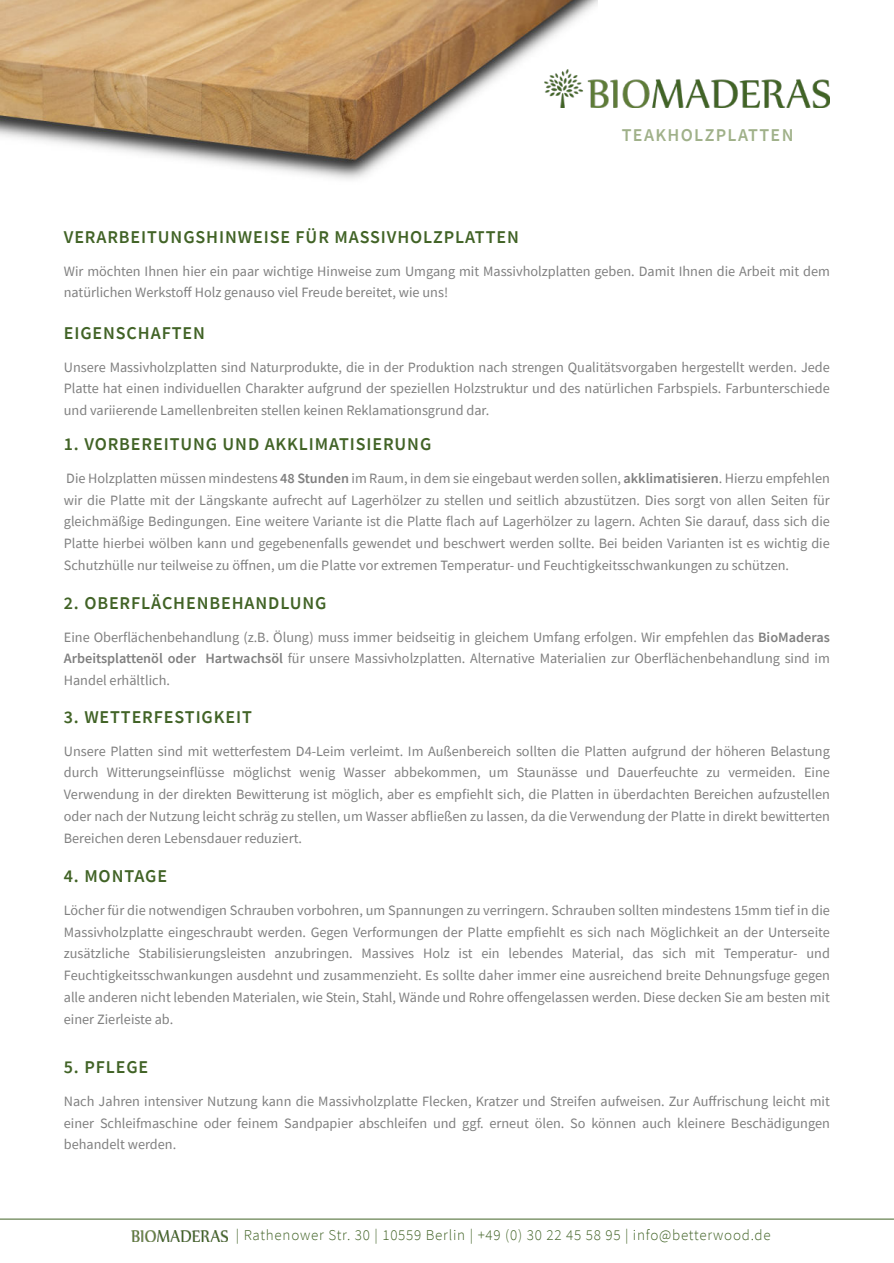
<style>
.page{position:relative;width:894px;height:1263px;background:#fff}
.page>*{position:absolute;margin:0;border:0;box-sizing:border-box;transform-origin:0 0}
.t1{font:600 18px "Source Sans Pro";letter-spacing:.05em;color:#416326}
.t2{font:600 18px "Source Sans Pro";letter-spacing:.075em;color:rgb(94 123 56/.6)}
.t3{font:300 15px "Source Sans Pro";letter-spacing:.05em;color:#416326}
.t4{font:14.25px/21.8px "Source Sans Pro";color:#808080;text-align:justify}
.s1{font-weight:600}
</style>
<div class="page">
<img style="left:0;top:0;width:597px;height:179px">
<img style="left:544px;top:70px;width:285px;height:38px">
<hr style="left:0;top:1219px;width:893px;height:1px;background:#416326">
<img style="left:131px;top:1230px;width:97px;height:11px">
<p class="t1" style="left:64px;top:225px;width:456px">VERARBEITUNGSHINWEISE FÜR MASSIVHOLZPLATTEN</p>
<p class="t2" style="left:621px;top:124px;width:173px">TEAKHOLZPLATTEN</p>
<p class="t4" style="left:64px;top:260px;width:767px">Wir möchten Ihnen hier ein paar wichtige Hinweise zum Umgang mit Massivholzplatten geben. Damit Ihnen die Arbeit mit dem natürlichen Werkstoff Holz genauso viel Freude bereitet, wie uns!</p>
<p class="t1" style="left:64px;top:321px;width:143px">EIGENSCHAFTEN</p>
<p class="t4" style="left:64px;top:356px;width:767px">Unsere Massivholzplatten sind Naturprodukte, die in der Produktion nach strengen Qualitätsvorgaben hergestellt werden. Jede Platte hat einen individuellen Charakter aufgrund der speziellen Holzstruktur und des natürlichen Farbspiels. Farbunterschiede und variierende Lamellenbreiten stellen keinen Reklamationsgrund dar.</p>
<p class="t1" style="left:64px;top:432px;width:369px">1. VORBEREITUNG UND AKKLIMATISIERUNG</p>
<p class="t4" style="left:64px;top:467px;width:767px">Die Holzplatten müssen mindestens <span class="s1">48 Stunden</span> im Raum, in dem sie eingebaut werden sollen, <span class="s1">akklimatisieren</span>. Hierzu empfehlen wir die Platte mit der Längskante aufrecht auf Lagerhölzer zu stellen und seitlich abzustützen. Dies sorgt von allen Seiten für gleichmäßige Bedingungen. Eine weitere Variante ist die Platte flach auf Lagerhölzer zu lagern. Achten Sie darauf, dass sich die Platte hierbei wölben kann und gegebenenfalls gewendet und beschwert werden sollte. Bei beiden Varianten ist es wichtig die Schutzhülle nur teilweise zu öffnen, um die Platte vor extremen Temperatur- und Feuchtigkeitsschwankungen zu schützen.</p>
<p class="t1" style="left:64px;top:591px;width:264px">2. OBERFLÄCHENBEHANDLUNG</p>
<p class="t4" style="left:64px;top:626px;width:767px">Eine Oberflächenbehandlung (z.B. Ölung) muss immer beidseitig in gleichem Umfang erfolgen. Wir empfehlen das <span class="s1">BioMaderas Arbeitsplattenöl oder Hartwachsöl</span> für unsere Massivholzplatten. Alternative Materialien zur Oberflächenbehandlung sind im Handel erhältlich.</p>
<p class="t1" style="left:64px;top:705px;width:189px">3. WETTERFESTIGKEIT</p>
<p class="t4" style="left:64px;top:740px;width:767px">Unsere Platten sind mit wetterfestem D4-Leim verleimt. Im Außenbereich sollten die Platten aufgrund der höheren Belastung durch Witterungseinflüsse möglichst wenig Wasser abbekommen, um Staunässe und Dauerfeuchte zu vermeiden. Eine Verwendung in der direkten Bewitterung ist möglich, aber es empfiehlt sich, die Platten in überdachten Bereichen aufzustellen oder nach der Nutzung leicht schräg zu stellen, um Wasser abfließen zu lassen, da die Verwendung der Platte in direkt bewitterten Bereichen deren Lebensdauer reduziert.</p>
<p class="t1" style="left:64px;top:864px;width:105px">4. MONTAGE</p>
<p class="t4" style="left:64px;top:899px;width:767px">Löcher für die notwendigen Schrauben vorbohren, um Spannungen zu verringern. Schrauben sollten mindestens 15mm tief in die Massivholzplatte eingeschraubt werden. Gegen Verformungen der Platte empfiehlt es sich nach Möglichkeit an der Unterseite zusätzliche Stabilisierungsleisten anzubringen. Massives Holz ist ein lebendes Material, das sich mit Temperatur- und Feuchtigkeitsschwankungen ausdehnt und zusammenzieht. Es sollte daher immer eine ausreichend breite Dehnungsfuge gegen alle anderen nicht lebenden Materialen, wie Stein, Stahl, Wände und Rohre offengelassen werden. Diese decken Sie am besten mit einer Zierleiste ab.</p>
<p class="t1" style="left:64px;top:1055px;width:86px">5. PFLEGE</p>
<p class="t4" style="left:64px;top:1090px;width:767px">Nach Jahren intensiver Nutzung kann die Massivholzplatte Flecken, Kratzer und Streifen aufweisen. Zur Auffrischung leicht mit einer Schleifmaschine oder feinem Sandpapier abschleifen und ggf. erneut ölen. So können auch kleinere Beschädigungen behandelt werden.</p>
<p class="t3" style="left:236px;top:1225px;width:536px">| Rathenower Str. 30 | 10559 Berlin | +49 (0) 30 22 45 58 95 | info@betterwood.de</p>
</div>
